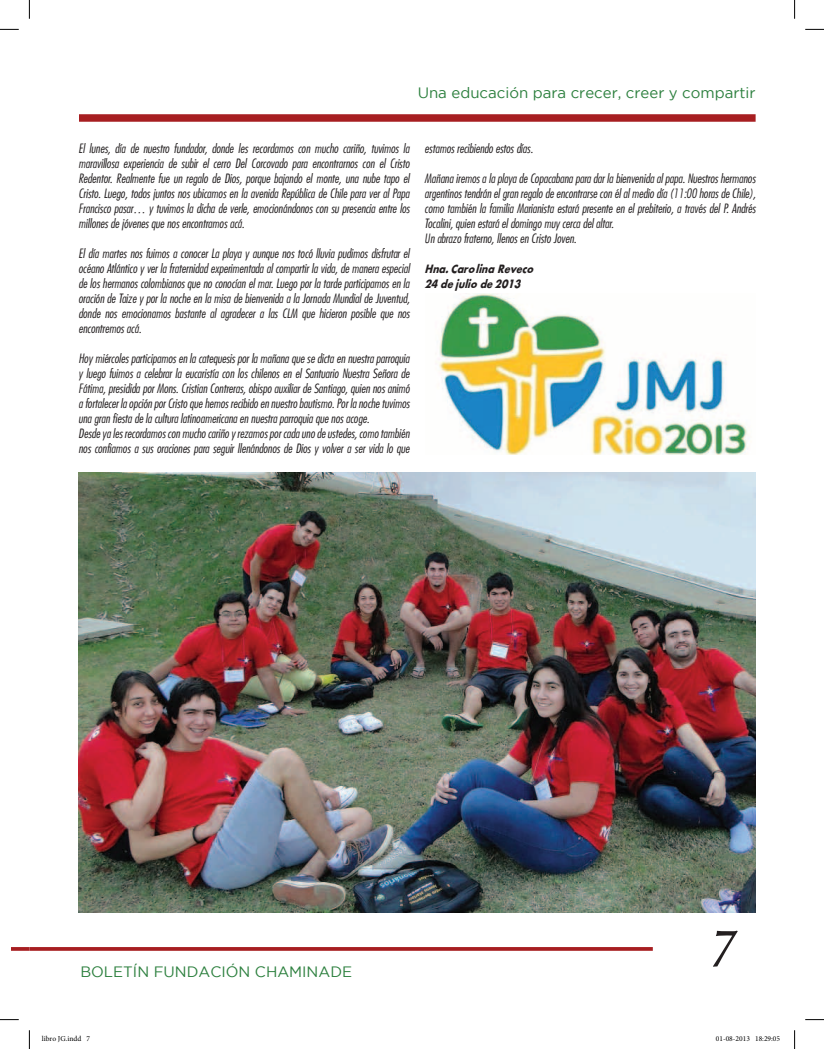
<style>
.page{position:relative;width:824px;height:1049px;background:#fff}
.page>*{position:absolute;margin:0;border:0;box-sizing:border-box;transform-origin:0 0}
.t1{font:57.75px "Lin Biolinum Slanted";color:#231f20}
.t2{font:15px "Gotham";color:#2b7f3d}
.t3{font:italic 300 condensed 12.5px/15px "Futura";color:#231f20;text-align:justify}
.t4{font:12.5px/15px "Futura Cnd Obl Bo";color:#231f20}
.t5{font:7.5px "Minion Pro";color:#000}
</style>
<div class="page">
<svg style="left:12px;top:947px;width:17px;height:4px"></svg>
<svg style="left:29px;top:947px;width:624px;height:4px;background:#ac2b2e"></svg>
<div style="left:79px;top:114px;width:676px;height:8px;background:#a71e21"></div>
<img style="left:439px;top:293px;width:310px;height:162px">
<img style="left:79px;top:472px;width:676px;height:440px">
<svg style="left:0;top:29px;width:19px;height:1px"></svg>
<svg style="left:805px;top:29px;width:19px;height:1px"></svg>
<svg style="left:0;top:1019px;width:19px;height:1px"></svg>
<svg style="left:805px;top:1019px;width:19px;height:1px"></svg>
<svg style="left:29px;top:0;width:1px;height:19px"></svg>
<svg style="left:29px;top:1030px;width:1px;height:19px"></svg>
<svg style="left:794px;top:0;width:1px;height:19px"></svg>
<svg style="left:794px;top:1030px;width:1px;height:19px"></svg>
<p class="t2" style="left:418px;top:84px;width:339px">Una educación para crecer, creer y compartir</p>
<p class="t3" style="left:79px;top:140px;width:332px">El lunes, día de nuestro fundador, donde les recordamos con mucho cariño, tuvimos la maravillosa experiencia de subir el cerro Del Corcovado para encontrarnos con el Cristo Redentor. Realmente fue un regalo de Dios, porque bajando el monte, una nube tapo el Cristo. Luego, todos juntos nos ubicamos en la avenida República de Chile para ver al Papa Francisco pasar… y tuvimos la dicha de verle, emocionándonos con su presencia entre los millones de jóvenes que nos encontramos acá.</p>
<p class="t3" style="left:79px;top:245px;width:332px">El día martes nos fuimos a conocer La playa y aunque nos tocó lluvia pudimos disfrutar el océano Atlántico y ver la fraternidad experimentada al compartir la vida, de manera especial de los hermanos colombianos que no conocían el mar. Luego por la tarde participamos en la oración de Taize y por la noche en la misa de bienvenida a la Jornada Mundial de Juventud, donde nos emocionamos bastante al agradecer a las CLM que hicieron posible que nos encontremos acá.</p>
<p class="t3" style="left:79px;top:350px;width:332px;text-align:left">Hoy miércoles participamos en la catequesis por la mañana que se dicta en nuestra parroquia y luego fuimos a celebrar la eucaristía con los chilenos en el Santuario Nuestra Señora de Fátima, presidida por Mons. Cristian Contreras, obispo auxiliar de Santiago, quien nos animó a fortalecer la opción por Cristo que hemos recibido en nuestro bautismo. Por la noche tuvimos una gran fiesta de la cultura latinoamericana en nuestra parroquia que nos acoge.<br>Desde ya les recordamos con mucho cariño y rezamos por cada uno de ustedes, como también nos confiamos a sus oraciones para seguir llenándonos de Dios y volver a ser vida lo que</p>
<p class="t3" style="left:424px;top:140px;width:110px">estamos recibiendo estos días.</p>
<p class="t3" style="left:424px;top:170px;width:332px;text-align:left">Mañana iremos a la playa de Copacabana para dar la bienvenida al papa. Nuestros hermanos argentinos tendrán el gran regalo de encontrarse con él al medio día (11:00 horas de Chile), como también la familia Marianista estará presente en el prebiterio, a través del P. Andrés Tocalini, quien estará el domingo muy cerca del altar.<br>Un abrazo fraterno, llenos en Cristo Joven.</p>
<p class="t4" style="left:424px;top:262px;width:110px">Hna. Carolina Reveco<br>24 de julio de 2013</p>
<p class="t2" style="left:80px;top:963px;width:273px">BOLETÍN FUNDACIÓN CHAMINADE</p>
<h1 class="t1" style="left:706px;top:914px;width:28px">7</h1>
<p class="t5" style="left:42px;top:1034px;width:50px">libro JG.indd 7</p>
<p class="t5" style="left:716px;top:1034px;width:66px">01-08-2013 18:29:05</p>
</div>
